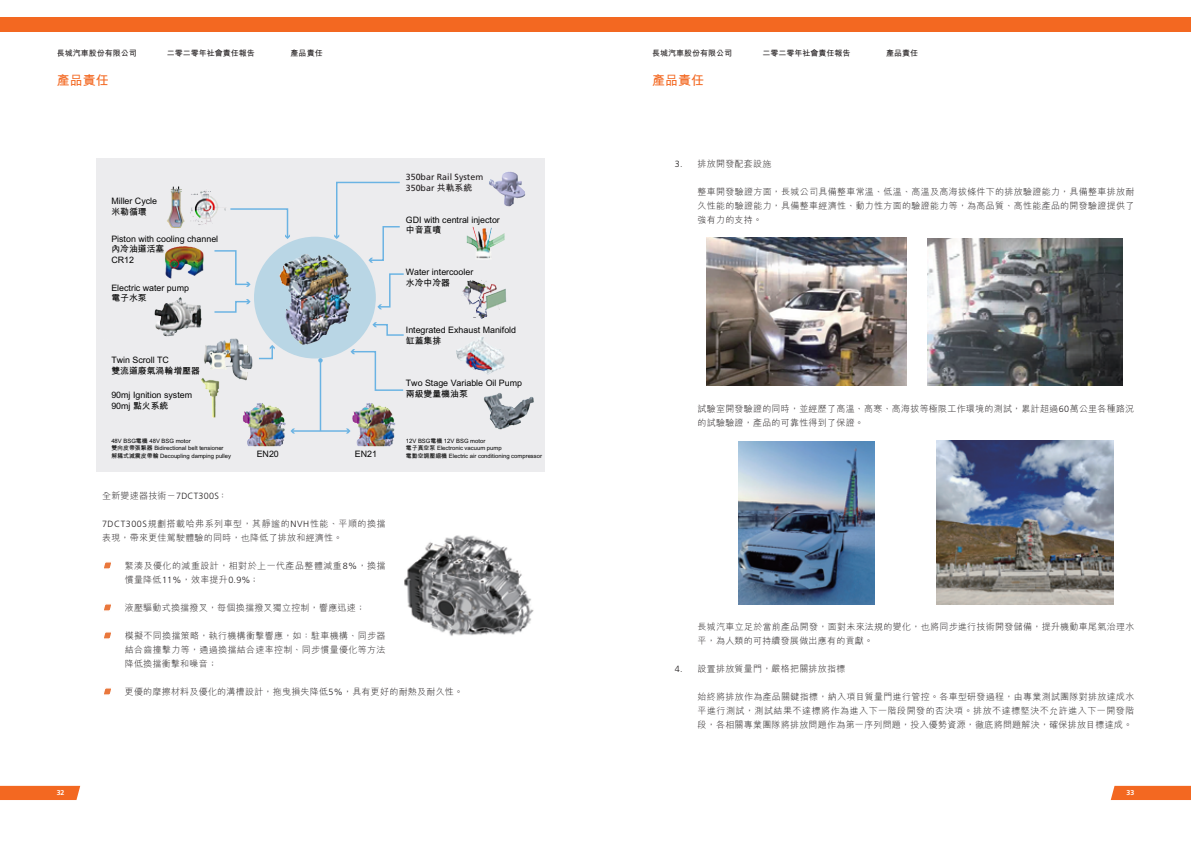
<style>
.page{position:relative;width:1191px;height:842px;background:#fff}
.page>*{position:absolute;margin:0;border:0;box-sizing:border-box;transform-origin:0 0}
.t1{font:700 13px "M Hei HK";color:#f36821}
.t2{font:300 9px/14px "M Hei HK";letter-spacing:.03em;color:#231f20}
.t3{font:300 9px/14px "M Hei HK";letter-spacing:.05em;color:#231f20}
.t4{font:700 8.9px/10.6px "M Hei HK";color:#030303}
.t5{font:8.9px/10.6px "Frutiger LT Std";color:#231f20}
.t6{font:700 8px "M Hei HK";color:#231f20}
.t7{font:700 7px "Frutiger LT Std";color:#fff}
.t8{font:700 5.9px/7.1px "M Hei HK";color:#030303}
.s1{font-family:"M Hei HK";font-weight:700}
.s2{font-family:"Frutiger LT Std"}
</style>
<div class="page">
<svg style="left:0;top:786px;width:80px;height:14px"></svg>
<div style="left:0;top:17px;width:595px;height:14px;background:#f36821"></div>
<img style="left:404px;top:535px;width:130px;height:101px">
<div style="left:96px;top:159px;width:448px;height:313px;background:#ececee"></div>
<img style="left:154px;top:171px;width:380px;height:276px">
<svg style="left:229px;top:208px;width:61px;height:31px"></svg>
<svg style="left:257px;top:345px;width:18px;height:15px"></svg>
<hr style="left:292px;top:430px;width:57px;height:2px;background:#6ab3e3">
<svg style="left:290px;top:428px;width:5px;height:5px"></svg>
<svg style="left:346px;top:428px;width:4px;height:5px"></svg>
<hr style="left:320px;top:360px;width:1px;height:71px;background:#6ab3e3">
<svg style="left:318px;top:358px;width:5px;height:5px"></svg>
<svg style="left:334px;top:181px;width:67px;height:82px"></svg>
<svg style="left:377px;top:273px;width:28px;height:36px"></svg>
<svg style="left:372px;top:322px;width:33px;height:14px"></svg>
<svg style="left:350px;top:349px;width:55px;height:43px"></svg>
<svg style="left:213px;top:249px;width:37px;height:38px"></svg>
<svg style="left:213px;top:299px;width:37px;height:14px"></svg>
<svg style="left:104px;top:562px;width:7px;height:7px"></svg>
<svg style="left:104px;top:604px;width:7px;height:7px"></svg>
<svg style="left:104px;top:632px;width:7px;height:7px"></svg>
<svg style="left:104px;top:688px;width:7px;height:7px"></svg>
<svg style="left:1110px;top:786px;width:81px;height:14px"></svg>
<div style="left:595px;top:17px;width:596px;height:14px;background:#f36821"></div>
<img style="left:707px;top:238px;width:199px;height:148px">
<img style="left:927px;top:238px;width:195px;height:148px">
<img style="left:738px;top:441px;width:137px;height:163px">
<img style="left:936px;top:441px;width:177px;height:163px">
<p class="t6" style="left:57px;top:47px;width:82px">長城汽車股份有限公司</p>
<p class="t6" style="left:167px;top:47px;width:89px">二零二零年社會責任報告</p>
<h1 class="t1" style="left:57px;top:70px;width:54px">產品責任</h1>
<p class="t6" style="left:291px;top:47px;width:33px">產品責任</p>
<p class="t4" style="left:111px;top:195px;width:47px">Miller Cycle米勒循環</p>
<p class="t4" style="left:111px;top:232px;width:108px">Piston with cooling channel內冷油道活塞<br>CR12</p>
<p class="t4" style="left:111px;top:281px;width:79px">Electric water pump電子水泵</p>
<p class="t5" style="left:406px;top:172px;width:79px">350bar Rail System<br>350bar <span class="s1">共軌系統</span></p>
<p class="t4" style="left:406px;top:213px;width:96px">GDI with central injector中音直噴</p>
<p class="t4" style="left:406px;top:266px;width:69px">Water intercooler水冷中冷器</p>
<p class="t4" style="left:406px;top:324px;width:112px">Integrated Exhaust Manifold缸蓋集排</p>
<p class="t4" style="left:406px;top:377px;width:118px">Two Stage Variable Oil Pump</p>
<p class="t4" style="left:111px;top:354px;width:90px">Twin Scroll TC<br>雙流道廢氣渦輪增壓器</p>
<p class="t4" style="left:111px;top:389px;width:82px">90mj Ignition system</p>
<p class="t4" style="left:406px;top:387px;width:64px">兩級變量機油泵</p>
<p class="t4" style="left:111px;top:400px;width:59px">90mj 點火系統</p>
<p class="t7" style="left:57px;top:789px;width:9px">32</p>
<p class="t8" style="left:111px;top:437px;width:121px">48V BSG電機 48V BSG motor<br>雙向皮帶張緊器 Bidirectional belt tensioner<br>解耦式減震皮帶輪 Decoupling damping pulley</p>
<p class="t8" style="left:406px;top:437px;width:138px">12V BSG電機 12V BSG motor<br>電子真空泵 Electronic vacuum pump<br>電動空調壓縮機 Electric air conditioning compressor</p>
<p class="t2" style="left:102px;top:488px;width:126px">全新變速器技術－<span class="s2">7DCT300S</span>：</p>
<p class="t2" style="left:102px;top:516px;width:285px"><span class="s2">7DCT300S</span>規劃搭載哈弗系列車型，其靜謐的<span class="s2">NVH</span>性能、平順的換擋表現，帶來更佳駕駛體驗的同時，也降低了排放和經濟性。</p>
<p class="t3" style="left:125px;top:558px;width:262px">緊湊及優化的減重設計，相對於上一代產品整體減重<span class="s2">8%</span>，換擋慣量降低<span class="s2">11%</span>，效率提升<span class="s2">0.9%</span>；</p>
<p class="t2" style="left:125px;top:600px;width:242px">液壓驅動式換擋撥叉，每個換擋撥叉獨立控制，響應迅速；</p>
<p class="t2" style="left:125px;top:628px;width:262px;text-align:justify">模擬不同換擋策略，執行機構衝擊響應，如：駐車機構、同步器結合齒撞擊力等，通過換擋結合速率控制、同步慣量優化等方法降低換擋衝擊和噪音；</p>
<p class="t2" style="left:125px;top:684px;width:340px">更優的摩擦材料及優化的溝槽設計，拖曳損失降低<span class="s2">5%</span>，具有更好的耐熱及耐久性。</p>
<p class="t4" style="left:257px;top:448px;width:24px">EN20</p>
<p class="t4" style="left:355px;top:448px;width:24px">EN21</p>
<p class="t6" style="left:652px;top:47px;width:81px">長城汽車股份有限公司</p>
<p class="t6" style="left:762px;top:47px;width:89px">二零二零年社會責任報告</p>
<h1 class="t1" style="left:652px;top:70px;width:53px">產品責任</h1>
<p class="t6" style="left:886px;top:47px;width:33px">產品責任</p>
<p class="t2" style="left:675px;top:156px;width:98px"><span class="s2">3.</span> 排放開發配套設施</p>
<p class="t2" style="left:697px;top:184px;width:438px;text-align:justify">整車開發驗證方面，長城公司具備整車常溫、低溫、高溫及高海拔條件下的排放驗證能力，具備整車排放耐久性能的驗證能力，具備整車經濟性、動力性方面的驗證能力等，為高品質、高性能產品的開發驗證提供了強有力的支持。</p>
<p class="t2" style="left:697px;top:401px;width:438px">試驗室開發驗證的同時，並經歷了高溫、高寒、高海拔等極限工作環境的測試，累計超過<span class="s2">60</span>萬公里各種路況的試驗驗證，產品的可靠性得到了保證。</p>
<p class="t2" style="left:697px;top:620px;width:438px">長城汽車立足於當前產品開發，面對未來法規的變化，也將同步進行技術開發儲備，提升機動車尾氣治理水平，為人類的可持續發展做出應有的貢獻。</p>
<p class="t2" style="left:675px;top:662px;width:172px"><span class="s2">4.</span> 設置排放質量門，嚴格把關排放指標</p>
<p class="t2" style="left:697px;top:690px;width:438px;text-align:justify">始終將排放作為產品關鍵指標，納入項目質量門進行管控。各車型研發過程，由專業測試團隊對排放達成水平進行測試，測試結果不達標將作為進入下一階段開發的否決項。排放不達標堅決不允許進入下一開發階段，各相關專業團隊將排放問題作為第一序列問題，投入優勢資源，徹底將問題解決，確保排放目標達成。</p>
<p class="t7" style="left:1126px;top:789px;width:9px">33</p>
</div>
